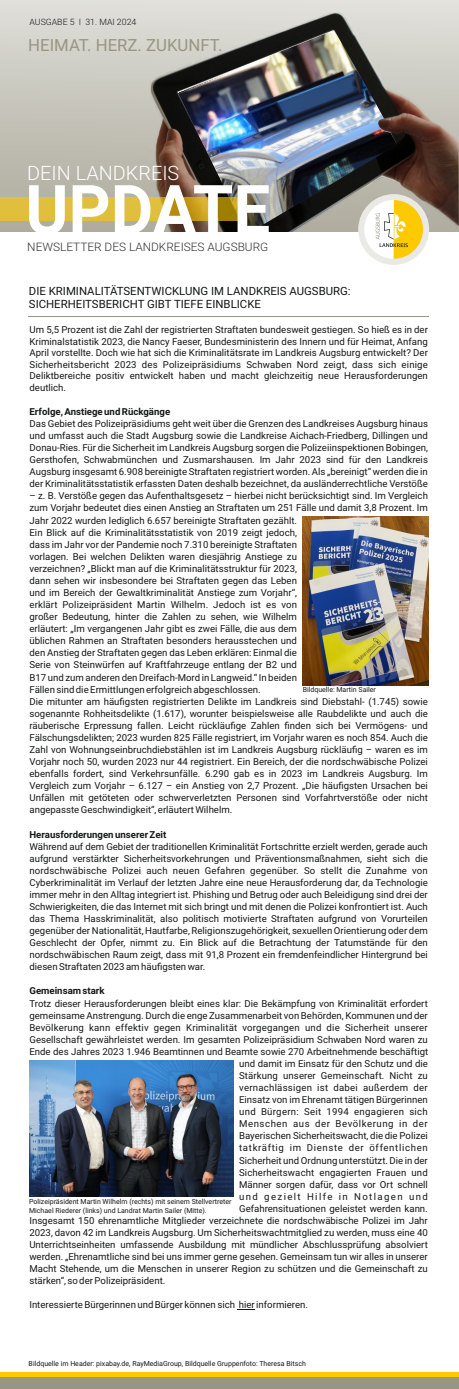
<style>
.page{position:relative;width:459px;height:1389px;background:#fff}
.page>*{position:absolute;margin:0;border:0;box-sizing:border-box;transform-origin:0 0}
.t1{font:700 68.6px "Roboto";color:#fff;scale:.95 1}
.t2{font:300 19.86px "Roboto";color:#fff}
.t3{font:16.8px "Roboto";color:#989583}
.t4{font:300 11.72px "Roboto";color:#313130}
.t5{font:11.38px/13.7px "Roboto";color:#151616}
.t6{font:9.62px/12.1px "Roboto";color:#151616;text-align:justify}
.t7{font:9.62px "Roboto";letter-spacing:.02em;color:#151616}
.t8{font:700 9.62px "Roboto";color:#151616}
.t9{font:9.62px "Roboto";letter-spacing:.025em;color:#151616}
.t10{font:9.62px "Roboto";letter-spacing:.07em;color:#151616}
.t11{font:9.62px "Roboto";letter-spacing:.03em;color:#151616}
.t12{font:9.62px "Roboto";letter-spacing:.055em;color:#151616}
.t13{font:9.62px "Roboto";letter-spacing:.14em;color:#151616}
.t14{font:300 8.75px "Roboto";color:#151616}
.t15{font:7px/8.4px "Roboto";color:#151616}
</style>
<div class="page">
<svg style="left:0;top:0;width:459px;height:232px;background:#cac8bf"></svg>
<hr style="left:29px;top:316px;width:400px;height:1px;background:#989583">
<div style="left:0;top:1372px;width:459px;height:14px;background:#fdc900"></div>
<div style="left:0;top:1377px;width:459px;height:12px;background:#989583"></div>
<svg style="left:238px;top:1309px;width:17px;height:1px"></svg>
<img style="left:150px;top:12px;width:309px;height:220px">
<div style="left:0;top:197px;width:244px;height:23px;background:#fdc900;opacity:.62"></div>
<div style="left:358px;top:194px;width:71px;height:71px;background:#eae9e6;border-radius:50%"></div>
<img style="left:242px;top:140px;width:181px;height:119px">
<img style="left:29px;top:1061px;width:205px;height:136px">
<img style="left:302px;top:516px;width:127px;height:169px">
<p class="t14" style="left:30px;top:19px;width:108px">AUSGABE 5 I 31. MAI 2024</p>
<h3 class="t3" style="left:28px;top:38px;width:196px">HEIMAT. HERZ. ZUKUNFT.</h3>
<h2 class="t2" style="left:27px;top:165px;width:154px">DEIN LANDKREIS</h2>
<h1 class="t1" style="left:25px;top:183px;width:259px">UPDATE</h1>
<p class="t4" style="left:27px;top:242px;width:243px">NEWSLETTER DES LANDKREISES AUGSBURG</p>
<p class="t5" style="left:29px;top:285px;width:323px">DIE KRIMINALITÄTSENTWICKLUNG IM LANDKREIS AUGSBURG:<br>SICHERHEITSBERICHT GIBT TIEFE EINBLICKE</p>
<p class="t6" style="left:30px;top:325px;width:400px;line-height:11.5px">Um 5,5 Prozent ist die Zahl der registrierten Straftaten bundesweit gestiegen. So hieß es in der Kriminalstatistik 2023, die Nancy Faeser, Bundesministerin des Innern und für Heimat, Anfang April vorstellte. Doch wie hat sich die Kriminalitätsrate im Landkreis Augsburg entwickelt? Der Sicherheitsbericht 2023 des Polizeipräsidiums Schwaben Nord zeigt, dass sich einige Deliktbereiche positiv entwickelt haben und macht gleichzeitig neue Herausforderungen deutlich.</p>
<p class="t8" style="left:30px;top:408px;width:142px">Erfolge, Anstiege und Rückgänge</p>
<p class="t6" style="left:30px;top:419px;width:400px">Das Gebiet des Polizeipräsidiums geht weit über die Grenzen des Landkreises Augsburg hinaus und umfasst auch die Stadt Augsburg sowie die Landkreise Aichach-Friedberg, Dillingen und Donau-Ries. Für die Sicherheit im Landkreis Augsburg sorgen die Polizeiinspektionen Bobingen, Gersthofen, Schwabmünchen und Zusmarshausen. Im Jahr 2023 sind für den Landkreis Augsburg insgesamt 6.908 bereinigte Straftaten registriert worden. Als „bereinigt“ werden die in der Kriminalitätsstatistik erfassten Daten deshalb bezeichnet, da ausländerrechtliche Verstöße</p>
<p class="t6" style="left:29px;top:491px;width:400px;text-align:left">– z. B. Verstöße gegen das Aufenthaltsgesetz – hierbei nicht berücksichtigt sind. Im Vergleich zum Vorjahr bedeutet dies einen Anstieg an Straftaten um 251 Fälle und damit 3,8 Prozent. Im Jahr 2022 wurden lediglich 6.657 bereinigte Straftaten gezählt.<br>Ein Blick auf die Kriminalitätsstatistik von 2019 zeigt jedoch,<br>dass im Jahr vor der Pandemie noch 7.310 bereinigte Straftaten<br>vorlagen. Bei welchen Delikten waren diesjährig Anstiege zu<br>verzeichnen? „Blickt man auf die Kriminalitätsstruktur für 2023,<br>dann sehen wir insbesondere bei Straftaten gegen das Leben<br>und im Bereich der Gewaltkriminalität Anstiege zum Vorjahr“,<br>erklärt Polizeipräsident Martin Wilhelm. Jedoch ist es von<br>großer Bedeutung, hinter die Zahlen zu sehen, wie Wilhelm<br>erläutert: „Im vergangenen Jahr gibt es zwei Fälle, die aus dem<br>üblichen Rahmen an Straftaten besonders herausstechen und<br>den Anstieg der Straftaten gegen das Leben erklären: Einmal die<br>Serie von Steinwürfen auf Kraftfahrzeuge entlang der B2 und<br>B17 und zum anderen den Dreifach-Mord in Langweid.“ In beiden<br>Fällen sind die Ermittlungen erfolgreich abgeschlossen.<br>Die mitunter am häufigsten registrierten Delikte im Landkreis sind Diebstahl- (1.745) sowie sogenannte Rohheitsdelikte (1.617), worunter beispielsweise alle Raubdelikte und auch die räuberische Erpressung fallen. Leicht rückläufige Zahlen finden sich bei Vermögens- und Fälschungsdelikten; 2023 wurden 825 Fälle registriert, im Vorjahr waren es noch 854. Auch die Zahl von Wohnungseinbruchdiebstählen ist im Landkreis Augsburg rückläufig – waren es im Vorjahr noch 50, wurden 2023 nur 44 registriert. Ein Bereich, der die nordschwäbische Polizei ebenfalls fordert, sind Verkehrsunfälle. 6.290 gab es in 2023 im Landkreis Augsburg. Im Vergleich zum Vorjahr – 6.127 – ein Anstieg von 2,7 Prozent. „Die häufigsten Ursachen bei Unfällen mit getöteten oder schwerverletzten Personen sind Vorfahrtverstöße oder nicht angepasste Geschwindigkeit“, erläutert Wilhelm.</p>
<p class="t8" style="left:29px;top:830px;width:138px">Herausforderungen unserer Zeit</p>
<p class="t6" style="left:29px;top:841px;width:400px">Während auf dem Gebiet der traditionellen Kriminalität Fortschritte erzielt werden, gerade auch aufgrund verstärkter Sicherheitsvorkehrungen und Präventionsmaßnahmen, sieht sich die nordschwäbische Polizei auch neuen Gefahren gegenüber. So stellt die Zunahme von Cyberkriminalität im Verlauf der letzten Jahre eine neue Herausforderung dar, da Technologie immer mehr in den Alltag integriert ist. Phishing und Betrug oder auch Beleidigung sind drei der Schwierigkeiten, die das Internet mit sich bringt und mit denen die Polizei konfrontiert ist. Auch das Thema Hasskriminalität, also politisch motivierte Straftaten aufgrund von Vorurteilen gegenüber der Nationalität, Hautfarbe, Religionszugehörigkeit, sexuellen Orientierung oder dem Geschlecht der Opfer, nimmt zu. Ein Blick auf die Betrachtung der Tatumstände für den nordschwäbischen Raum zeigt, dass mit 91,8 Prozent ein fremdenfeindlicher Hintergrund bei diesen Straftaten 2023 am häufigsten war.</p>
<p class="t8" style="left:29px;top:987px;width:77px">Gemeinsam stark</p>
<p class="t6" style="left:29px;top:998px;width:400px">Trotz dieser Herausforderungen bleibt eines klar: Die Bekämpfung von Kriminalität erfordert</p>
<p class="t6" style="left:29px;top:1010px;width:400px">gemeinsame Anstrengung. Durch die enge Zusammenarbeit von Behörden, Kommunen und der</p>
<p class="t7" style="left:29px;top:1023px;width:400px">Bevölkerung kann effektiv gegen Kriminalität vorgegangen und die Sicherheit unserer</p>
<p class="t6" style="left:29px;top:1034px;width:400px">Gesellschaft gewährleistet werden. Im gesamten Polizeipräsidium Schwaben Nord waren zu</p>
<p class="t6" style="left:29px;top:1046px;width:400px">Ende des Jahres 2023 1.946 Beamtinnen und Beamte sowie 270 Arbeitnehmende beschäftigt</p>
<p class="t6" style="left:239px;top:1058px;width:190px">und damit im Einsatz für den Schutz und die</p>
<p class="t6" style="left:239px;top:1071px;width:190px">Stärkung unserer Gemeinschaft. Nicht zu</p>
<p class="t9" style="left:239px;top:1084px;width:190px">vernachlässigen ist dabei außerdem der</p>
<p class="t6" style="left:239px;top:1095px;width:190px">Einsatz von im Ehrenamt tätigen Bürgerinnen</p>
<p class="t11" style="left:239px;top:1108px;width:190px">und Bürgern: Seit 1994 engagieren sich</p>
<p class="t12" style="left:239px;top:1120px;width:190px">Menschen aus der Bevölkerung in der</p>
<p class="t6" style="left:239px;top:1131px;width:190px">Bayerischen Sicherheitswacht, die die Polizei</p>
<p class="t10" style="left:239px;top:1144px;width:190px">tatkräftig im Dienste der öffentlichen</p>
<p class="t6" style="left:239px;top:1155px;width:190px">Sicherheit und Ordnung unterstützt. Die in der</p>
<p class="t6" style="left:239px;top:1167px;width:190px">Sicherheitswacht engagierten Frauen und</p>
<p class="t6" style="left:239px;top:1179px;width:190px">Männer sorgen dafür, dass vor Ort schnell</p>
<p class="t13" style="left:239px;top:1193px;width:190px">und gezielt Hilfe in Notlagen und</p>
<p class="t6" style="left:239px;top:1203px;width:190px">Gefahrensituationen geleistet werden kann.</p>
<p class="t6" style="left:29px;top:1215px;width:400px">Insgesamt 150 ehrenamtliche Mitglieder verzeichnete die nordschwäbische Polizei im Jahr</p>
<p class="t6" style="left:29px;top:1228px;width:400px">2023, davon 42 im Landkreis Augsburg. Um Sicherheitswachtmitglied zu werden, muss eine 40</p>
<p class="t6" style="left:29px;top:1240px;width:400px">Unterrichtseinheiten umfassende Ausbildung mit mündlicher Abschlussprüfung absolviert</p>
<p class="t6" style="left:29px;top:1252px;width:400px">werden. „Ehrenamtliche sind bei uns immer gerne gesehen. Gemeinsam tun wir alles in unserer</p>
<p class="t6" style="left:29px;top:1264px;width:400px">Macht Stehende, um die Menschen in unserer Region zu schützen und die Gemeinschaft zu</p>
<p class="t6" style="left:29px;top:1276px;width:137px">stärken“, so der Polizeipräsident.</p>
<p class="t6" style="left:29px;top:1300px;width:280px">Interessierte Bürgerinnen und Bürger können sich hier informieren.</p>
<p class="t15" style="left:303px;top:686px;width:75px">Bildquelle: Martin Sailer</p>
<p class="t15" style="left:29px;top:1198px;width:204px">Polizeipräsident Martin Wilhelm (rechts) mit seinem Stellvertreter<br>Michael Riederer (links) und Landrat Martin Sailer (Mitte).</p>
<p class="t15" style="left:29px;top:1360px;width:279px">Bildquelle im Header: pixabay.de, RayMediaGroup, Bildquelle Gruppenfoto: Theresa Bitsch</p>
</div>
